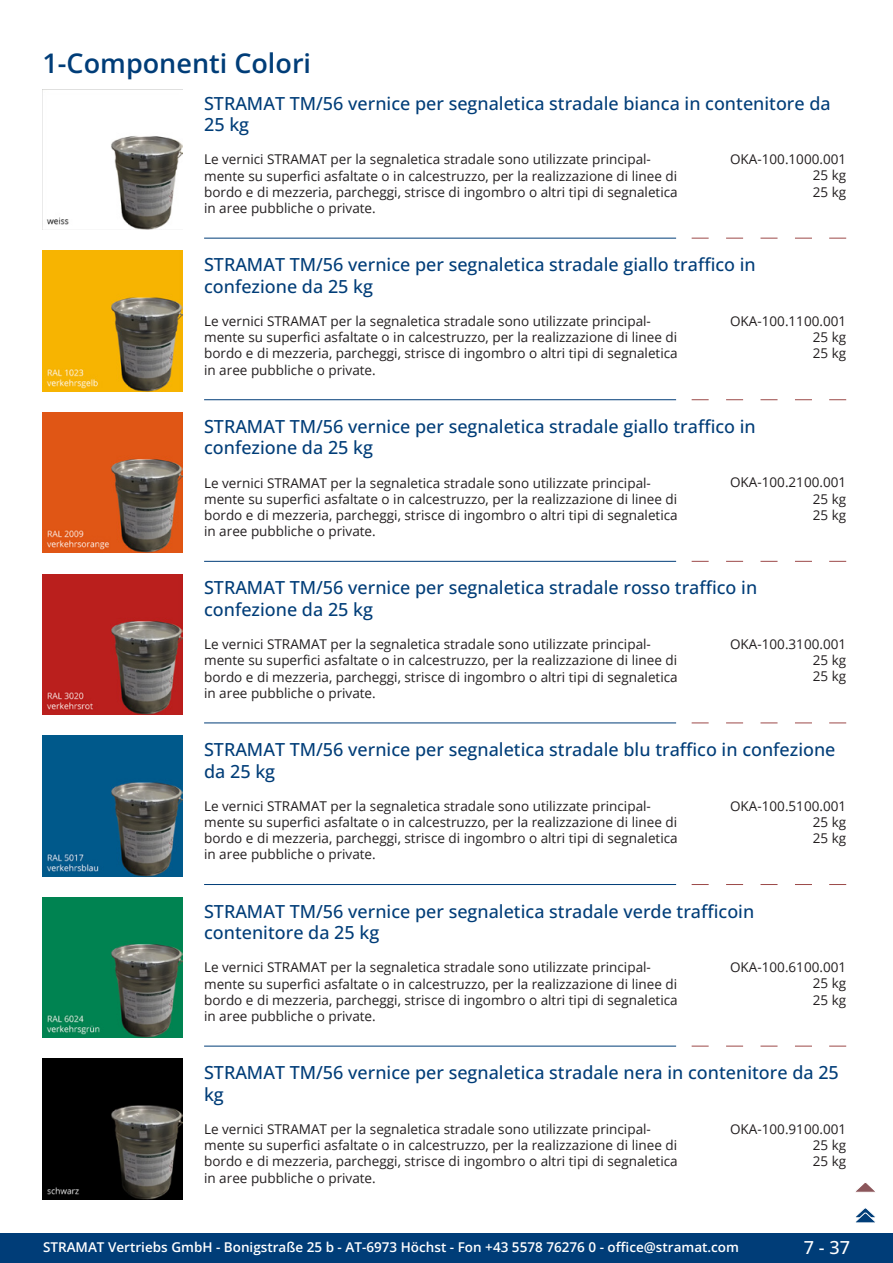
<style>
.page{position:relative;width:893px;height:1263px;background:#fff}
.page>*{position:absolute;margin:0;border:0;box-sizing:border-box;transform-origin:0 0}
.GruppeName{font:600 27px "Open Sans";color:#003d78}
.ArtikelName{font:500 18px/21.6px "Open Sans";color:#003d78}
.t1{font:500 18px "Open Sans";color:#fff}
.Beschreibung{font:13.5px/16.2px "Open Sans";color:#231f20}
.ArtikelNummer{font:13.5px "Open Sans";color:#231f20}
.t2{font:600 13.5px "Open Sans";color:#fff}
</style>
<div class="page">
<div style="left:0;top:1233px;width:893px;height:30px;background:#003d78"></div>
<img style="left:43px;top:89px;width:140px;height:141px">
<img style="left:43px;top:251px;width:140px;height:140px">
<svg style="left:692px;top:238px;width:17px;height:1px"></svg>
<svg style="left:726px;top:238px;width:17px;height:1px"></svg>
<svg style="left:760px;top:238px;width:17px;height:1px"></svg>
<svg style="left:795px;top:238px;width:17px;height:1px"></svg>
<svg style="left:829px;top:238px;width:17px;height:1px"></svg>
<hr style="left:204px;top:238px;width:472px;height:1px;background:#003d78">
<img style="left:43px;top:412px;width:140px;height:141px">
<svg style="left:692px;top:399px;width:17px;height:1px"></svg>
<svg style="left:726px;top:399px;width:17px;height:1px"></svg>
<svg style="left:760px;top:399px;width:17px;height:1px"></svg>
<svg style="left:795px;top:399px;width:17px;height:1px"></svg>
<svg style="left:829px;top:399px;width:17px;height:1px"></svg>
<hr style="left:204px;top:399px;width:472px;height:1px;background:#003d78">
<img style="left:43px;top:574px;width:140px;height:140px">
<svg style="left:692px;top:561px;width:17px;height:1px"></svg>
<svg style="left:726px;top:561px;width:17px;height:1px"></svg>
<svg style="left:760px;top:561px;width:17px;height:1px"></svg>
<svg style="left:795px;top:561px;width:17px;height:1px"></svg>
<svg style="left:829px;top:561px;width:17px;height:1px"></svg>
<hr style="left:204px;top:561px;width:472px;height:1px;background:#003d78">
<img style="left:43px;top:736px;width:140px;height:140px">
<svg style="left:692px;top:723px;width:17px;height:1px"></svg>
<svg style="left:726px;top:723px;width:17px;height:1px"></svg>
<svg style="left:760px;top:723px;width:17px;height:1px"></svg>
<svg style="left:795px;top:723px;width:17px;height:1px"></svg>
<svg style="left:829px;top:723px;width:17px;height:1px"></svg>
<hr style="left:204px;top:723px;width:472px;height:1px;background:#003d78">
<img style="left:43px;top:897px;width:140px;height:140px">
<svg style="left:692px;top:884px;width:17px;height:1px"></svg>
<svg style="left:726px;top:884px;width:17px;height:1px"></svg>
<svg style="left:760px;top:884px;width:17px;height:1px"></svg>
<svg style="left:795px;top:884px;width:17px;height:1px"></svg>
<svg style="left:829px;top:884px;width:17px;height:1px"></svg>
<hr style="left:204px;top:884px;width:472px;height:1px;background:#003d78">
<img style="left:43px;top:1059px;width:140px;height:140px">
<svg style="left:692px;top:1046px;width:17px;height:1px"></svg>
<svg style="left:726px;top:1046px;width:17px;height:1px"></svg>
<svg style="left:760px;top:1046px;width:17px;height:1px"></svg>
<svg style="left:795px;top:1046px;width:17px;height:1px"></svg>
<svg style="left:829px;top:1046px;width:17px;height:1px"></svg>
<hr style="left:204px;top:1046px;width:472px;height:1px;background:#003d78">
<svg style="left:856px;top:1183px;width:19px;height:9px"></svg>
<svg style="left:855px;top:1208px;width:21px;height:15px"></svg>
<p class="GruppeName" style="left:43px;top:44px;width:270px">1-Componenti Colori</p>
<p class="ArtikelName" style="left:204px;top:92px;width:628px">STRAMAT TM/56 vernice per segnaletica stradale bianca in contenitore da<br>25 kg</p>
<p class="Beschreibung" style="left:204px;top:151px;width:475px">Le vernici STRAMAT per la segnaletica stradale sono utilizzate principal&shy;mente su superfici asfaltate o in calcestruzzo, per la realizzazione di linee di bordo e di mezzeria, parcheggi, strisce di ingombro o altri tipi di segnaletica in aree pubbliche o private.</p>
<p class="ArtikelNummer" style="left:730px;top:150px;width:118px">OKA-100.1000.001</p>
<p class="ArtikelNummer" style="left:813px;top:166px;width:35px">25 kg</p>
<p class="ArtikelNummer" style="left:813px;top:182px;width:35px">25 kg</p>
<p class="ArtikelName" style="left:204px;top:253px;width:553px">STRAMAT TM/56 vernice per segnaletica stradale giallo traffico in confezione da 25 kg</p>
<p class="Beschreibung" style="left:204px;top:313px;width:475px">Le vernici STRAMAT per la segnaletica stradale sono utilizzate principal&shy;mente su superfici asfaltate o in calcestruzzo, per la realizzazione di linee di bordo e di mezzeria, parcheggi, strisce di ingombro o altri tipi di segnaletica in aree pubbliche o private.</p>
<p class="ArtikelNummer" style="left:730px;top:312px;width:118px">OKA-100.1100.001</p>
<p class="ArtikelNummer" style="left:813px;top:328px;width:35px">25 kg</p>
<p class="ArtikelNummer" style="left:813px;top:344px;width:35px">25 kg</p>
<p class="ArtikelName" style="left:204px;top:415px;width:553px">STRAMAT TM/56 vernice per segnaletica stradale giallo traffico in confezione da 25 kg</p>
<p class="Beschreibung" style="left:204px;top:474px;width:475px">Le vernici STRAMAT per la segnaletica stradale sono utilizzate principal&shy;mente su superfici asfaltate o in calcestruzzo, per la realizzazione di linee di bordo e di mezzeria, parcheggi, strisce di ingombro o altri tipi di segnaletica in aree pubbliche o private.</p>
<p class="ArtikelNummer" style="left:730px;top:473px;width:118px">OKA-100.2100.001</p>
<p class="ArtikelNummer" style="left:813px;top:489px;width:35px">25 kg</p>
<p class="ArtikelNummer" style="left:813px;top:506px;width:35px">25 kg</p>
<p class="ArtikelName" style="left:204px;top:576px;width:555px">STRAMAT TM/56 vernice per segnaletica stradale rosso traffico in confezione da 25 kg</p>
<p class="Beschreibung" style="left:204px;top:636px;width:475px">Le vernici STRAMAT per la segnaletica stradale sono utilizzate principal&shy;mente su superfici asfaltate o in calcestruzzo, per la realizzazione di linee di bordo e di mezzeria, parcheggi, strisce di ingombro o altri tipi di segnaletica in aree pubbliche o private.</p>
<p class="ArtikelNummer" style="left:730px;top:635px;width:118px">OKA-100.3100.001</p>
<p class="ArtikelNummer" style="left:813px;top:651px;width:35px">25 kg</p>
<p class="ArtikelNummer" style="left:813px;top:667px;width:35px">25 kg</p>
<p class="ArtikelName" style="left:204px;top:738px;width:633px">STRAMAT TM/56 vernice per segnaletica stradale blu traffico in confezione da 25 kg</p>
<p class="Beschreibung" style="left:204px;top:797px;width:475px">Le vernici STRAMAT per la segnaletica stradale sono utilizzate principal&shy;mente su superfici asfaltate o in calcestruzzo, per la realizzazione di linee di bordo e di mezzeria, parcheggi, strisce di ingombro o altri tipi di segnaletica in aree pubbliche o private.</p>
<p class="ArtikelNummer" style="left:730px;top:796px;width:118px">OKA-100.5100.001</p>
<p class="ArtikelNummer" style="left:813px;top:813px;width:35px">25 kg</p>
<p class="ArtikelNummer" style="left:813px;top:829px;width:35px">25 kg</p>
<p class="ArtikelName" style="left:204px;top:900px;width:552px">STRAMAT TM/56 vernice per segnaletica stradale verde trafficoin contenitore da 25 kg</p>
<p class="Beschreibung" style="left:204px;top:959px;width:475px">Le vernici STRAMAT per la segnaletica stradale sono utilizzate principal&shy;mente su superfici asfaltate o in calcestruzzo, per la realizzazione di linee di bordo e di mezzeria, parcheggi, strisce di ingombro o altri tipi di segnaletica in aree pubbliche o private.</p>
<p class="ArtikelNummer" style="left:730px;top:958px;width:118px">OKA-100.6100.001</p>
<p class="ArtikelNummer" style="left:813px;top:974px;width:35px">25 kg</p>
<p class="ArtikelNummer" style="left:813px;top:990px;width:35px">25 kg</p>
<p class="ArtikelName" style="left:204px;top:1061px;width:636px">STRAMAT TM/56 vernice per segnaletica stradale nera in contenitore da 25 kg</p>
<p class="Beschreibung" style="left:204px;top:1120px;width:475px">Le vernici STRAMAT per la segnaletica stradale sono utilizzate principal&shy;mente su superfici asfaltate o in calcestruzzo, per la realizzazione di linee di bordo e di mezzeria, parcheggi, strisce di ingombro o altri tipi di segnaletica in aree pubbliche o private.</p>
<p class="ArtikelNummer" style="left:730px;top:1120px;width:118px">OKA-100.9100.001</p>
<p class="ArtikelNummer" style="left:813px;top:1136px;width:35px">25 kg</p>
<p class="ArtikelNummer" style="left:813px;top:1152px;width:35px">25 kg</p>
<p class="t2" style="left:43px;top:1238px;width:698px">STRAMAT Vertriebs GmbH - Bonigstraße 25 b - AT-6973 Höchst - Fon +43 5578 76276 0 - office@stramat.com</p>
<h2 class="t1" style="left:804px;top:1234px;width:48px">7 - 37</h2>
</div>
